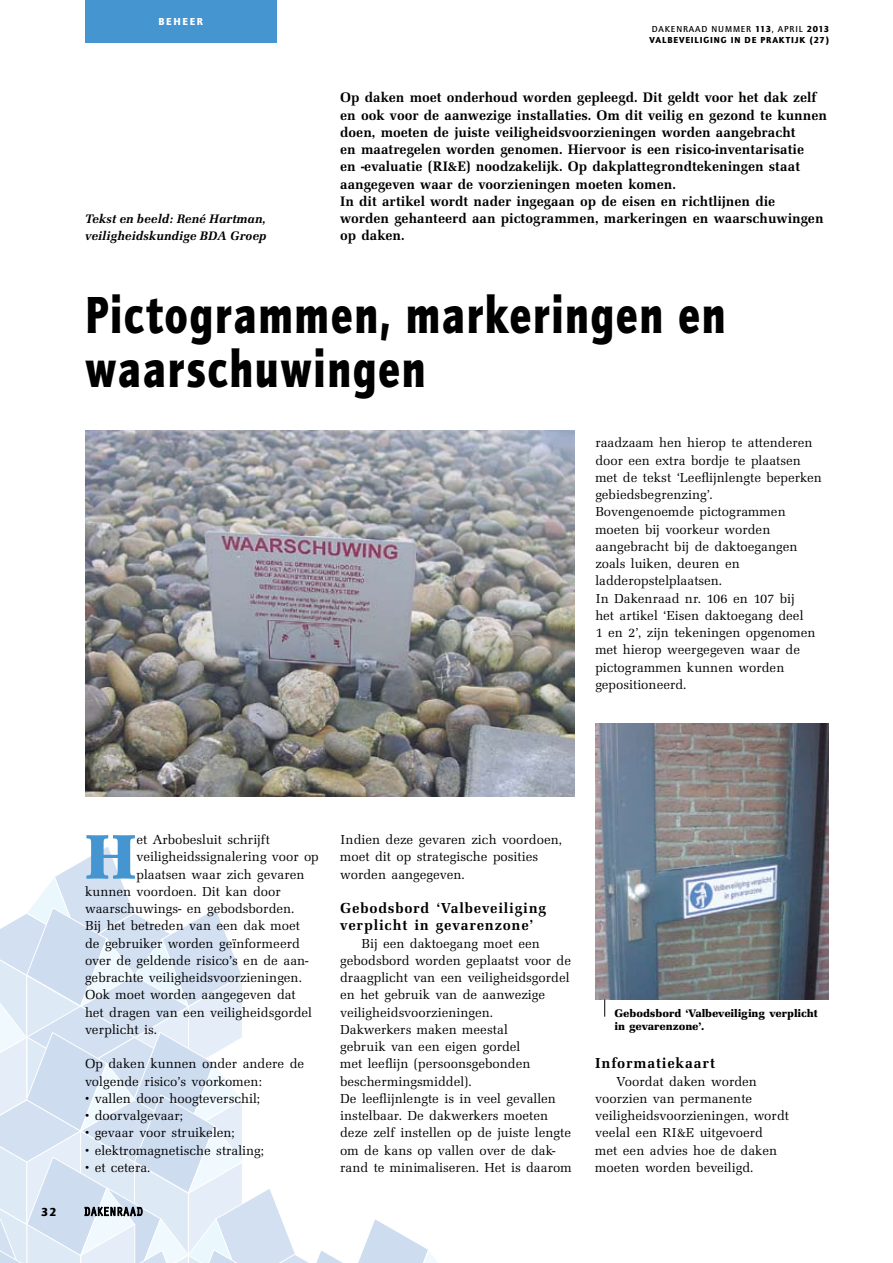
<style>
.page{position:relative;width:893px;height:1263px;background:#fff}
.page>*{position:absolute;margin:0;border:0;box-sizing:border-box;transform-origin:0 0}
.t1{font:900 65.1px "URW Latino T";color:#4595d1}
.t2{font:900 54px/54px "Quay Itc T";letter-spacing:.04em;color:#000;scale:.8 1}
.t3{font:700 15px/17.2px "URW Latino T";letter-spacing:.05em;color:#000}
.t4{font:700 14.25px/17.2px "URW Latino T";color:#000}
.t5{font:13.5px/17.2px "URW Latino T";color:#000}
.t6{font:italic 700 12.75px/17.2px "URW Latino T";color:#000}
.t7{font:900 12px "Quay Itc T";color:#000}
.t8{font:900 11.25px/13.5px "URW Latino T";color:#000}
.t9{font:900 10.5px "Quay Itc T";letter-spacing:.17em;color:#fff}
.t10{font:900 9px/10.8px "Quay Itc T";letter-spacing:.1em;color:#000}
.s1{font-weight:700}
</style>
<div class="page">
<div style="left:85px;top:0;width:191px;height:43px;background:#4595d1"></div>
<svg style="left:0;top:847px;width:438px;height:416px"></svg>
<img style="left:85px;top:430px;width:489px;height:367px">
<img style="left:595px;top:723px;width:234px;height:276px">
<svg style="left:604px;top:999px;width:1px;height:18px"></svg>
<p class="t9" style="left:158px;top:15px;width:46px">beheer</p>
<p class="t6" style="left:85px;top:210px;width:183px">Tekst en beeld: René Hartman, veiligheidskundige BDA Groep</p>
<p class="t10" style="left:650px;top:23px;width:181px"><span class="s1">DAKENRAAD NUMMER</span> 113<span class="s1">, APRIL</span> 2013 valbeveiliging in de praktijk (27)</p>
<p class="t4" style="left:340px;top:89px;width:488px">Op daken moet onderhoud worden gepleegd. Dit geldt voor het dak zelf en ook voor de aanwezige installaties. Om dit veilig en gezond te kunnen doen, moeten de juiste veiligheidsvoorzieningen worden aangebracht<br>en maatregelen worden genomen. Hiervoor is een risico-inventarisatie<br>en -evaluatie (RI&amp;E) noodzakelijk. Op dakplattegrondtekeningen staat aangegeven waar de voorzieningen moeten komen.<br>In dit artikel wordt nader ingegaan op de eisen en richtlijnen die worden gehanteerd aan pictogrammen, markeringen en waarschuwingen op daken.</p>
<h2 class="t2" style="left:85px;top:288px;width:802px">Pictogrammen, markeringen en waarschuwingen</h2>
<p class="t5" style="left:595px;top:434px;width:228px">raadzaam hen hierop te attenderen door een extra bordje te plaatsen met de tekst ‘Leeflijnlengte beperken gebiedsbegrenzing’.<br>Bovengenoemde pictogrammen moeten bij voorkeur worden aangebracht bij de daktoegangen zoals luiken, deuren en ladderopstelplaatsen.<br>In Dakenraad nr. 106 en 107 bij<br>het artikel ‘Eisen daktoegang deel<br>1 en 2’, zijn tekeningen opgenomen met hierop weergegeven waar de pictogrammen kunnen worden gepositioneerd.</p>
<p class="t7" style="left:41px;top:1204px;width:17px">32</p>
<h1 class="t1" style="left:85px;top:819px;width:53px">H</h1>
<p class="t5" style="left:136px;top:831px;width:135px">et Arbobesluit schrijft</p>
<p class="t5" style="left:136px;top:848px;width:184px">veiligheidssignalering voor op</p>
<p class="t5" style="left:136px;top:866px;width:170px">plaatsen waar zich gevaren</p>
<p class="t5" style="left:85px;top:883px;width:197px">kunnen voordoen. Dit kan door</p>
<p class="t5" style="left:85px;top:900px;width:211px">waarschuwings- en gebodsborden.</p>
<p class="t5" style="left:85px;top:917px;width:217px">Bij het betreden van een dak moet</p>
<p class="t5" style="left:85px;top:935px;width:216px">de gebruiker worden geïnformeerd</p>
<p class="t5" style="left:85px;top:952px;width:225px">over de geldende risico’s en de aan-</p>
<p class="t5" style="left:85px;top:969px;width:218px">gebrachte veiligheidsvoorzieningen.</p>
<p class="t5" style="left:85px;top:986px;width:212px">Ook moet worden aangegeven dat</p>
<p class="t5" style="left:85px;top:1004px;width:229px">het dragen van een veiligheidsgordel</p>
<p class="t5" style="left:85px;top:1021px;width:73px">verplicht is.</p>
<p class="t5" style="left:85px;top:1055px;width:221px">Op daken kunnen onder andere de volgende risico’s voorkomen:</p>
<p class="t5" style="left:85px;top:1090px;width:177px">• vallen door hoogteverschil;</p>
<p class="t5" style="left:85px;top:1107px;width:100px">• doorvalgevaar;</p>
<p class="t5" style="left:85px;top:1124px;width:151px">• gevaar voor struikelen;</p>
<p class="t5" style="left:85px;top:1142px;width:181px">• elektromagnetische straling;</p>
<p class="t5" style="left:85px;top:1159px;width:67px">• et cetera.</p>
<p class="t5" style="left:340px;top:831px;width:223px">Indien deze gevaren zich voordoen, moet dit op strategische posities worden aangegeven.</p>
<p class="t3" style="left:340px;top:899px;width:208px">Gebodsbord ‘Valbeveiliging verplicht in gevarenzone’</p>
<p class="t5" style="left:340px;top:935px;width:233px;text-indent:21px">Bij een daktoegang moet een gebodsbord worden geplaatst voor de draagplicht van een veiligheidsgordel en het gebruik van de aanwezige veiligheidsvoorzieningen.<br>Dakwerkers maken meestal<br>gebruik van een eigen gordel<br>met leeflijn (persoonsgebonden beschermingsmiddel).<br>De leeflijnlengte is in veel gevallen instelbaar. De dakwerkers moeten deze zelf instellen op de juiste lengte om de kans op vallen over de dak&shy;rand te minimaliseren. Het is daarom</p>
<p class="t8" style="left:614px;top:1006px;width:205px">Gebodsbord ‘Valbeveiliging verplicht in gevarenzone’.</p>
<p class="t3" style="left:595px;top:1055px;width:121px">Informatiekaart</p>
<p class="t5" style="left:595px;top:1073px;width:195px;text-indent:21px">Voordat daken worden voorzien van permanente veiligheidsvoorzieningen, wordt veelal een RI&amp;E uitgevoerd<br>met een advies hoe de daken moeten worden beveiligd.</p>
</div>
